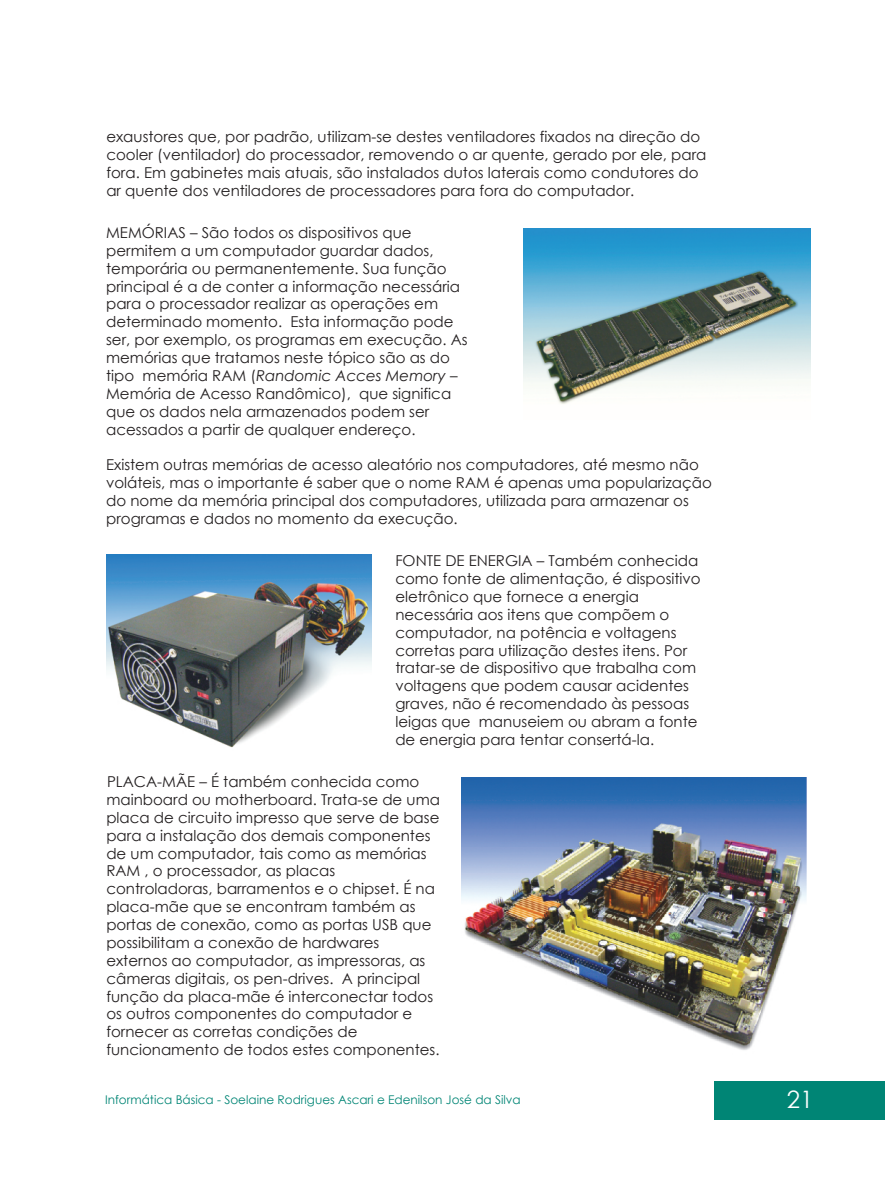
<style>
.page{position:relative;width:885px;height:1183px;background:#fff}
.page>*{position:absolute;margin:0;border:0;box-sizing:border-box;transform-origin:0 0}
.t1{font:24px "Century Gothic";color:#fff}
.t2{font:15px/17.9px "Century Gothic";color:#231f20}
.t3{font:12px "Century Gothic";color:#008575}
.s1{font-style:italic}
</style>
<div class="page">
<div style="left:714px;top:1080px;width:170px;height:38px;background:#008575"></div>
<img style="left:523px;top:229px;width:287px;height:175px">
<img style="left:106px;top:554px;width:265px;height:194px">
<img style="left:461px;top:777px;width:345px;height:273px">
<p class="t2" style="left:106px;top:129px;width:601px">exaustores que, por padrão, utilizam-se destes ventiladores fixados na direção do cooler (ventilador) do processador, removendo o ar quente, gerado por ele, para fora. Em gabinetes mais atuais, são instalados dutos laterais como condutores do ar quente dos ventiladores de processadores para fora do computador.</p>
<p class="t2" style="left:106px;top:225px;width:363px">MEMÓRIAS – São todos os dispositivos que permitem a um computador guardar dados, temporária ou permanentemente. Sua função principal é a de conter a informação necessária para o processador realizar as operações em determinado momento. Esta informação pode ser, por exemplo, os programas em execução. As memórias que tratamos neste tópico são as do tipo memória RAM (<span class="s1">Randomic Acces Memory</span> – Memória de Acesso Randômico), que significa que os dados nela armazenados podem ser acessados a partir de qualquer endereço.</p>
<p class="t2" style="left:106px;top:457px;width:607px">Existem outras memórias de acesso aleatório nos computadores, até mesmo não voláteis, mas o importante é saber que o nome RAM é apenas uma popularização do nome da memória principal dos computadores, utilizada para armazenar os programas e dados no momento da execução.</p>
<p class="t2" style="left:395px;top:553px;width:307px">FONTE DE ENERGIA – Também conhecida como fonte de alimentação, é dispositivo eletrônico que fornece a energia necessária aos itens que compõem o computador, na potência e voltagens corretas para utilização destes itens. Por tratar-se de dispositivo que trabalha com voltagens que podem causar acidentes graves, não é recomendado às pessoas leigas que manuseiem ou abram a fonte de energia para tentar consertá-la.</p>
<p class="t2" style="left:106px;top:773px;width:335px">PLACA-MÃE – É também conhecida como mainboard ou motherboard. Trata-se de uma placa de circuito impresso que serve de base para a instalação dos demais componentes de um computador, tais como as memórias RAM , o processador, as placas controladoras, barramentos e o chipset. É na placa-mãe que se encontram também as portas de conexão, como as portas USB que possibilitam a conexão de hardwares externos ao computador, as impressoras, as câmeras digitais, os pen-drives. A principal função da placa-mãe é interconectar todos os outros componentes do computador e fornecer as corretas condições de funcionamento de todos estes componentes.</p>
<p class="t3" style="left:105px;top:1094px;width:417px">Informática Básica - Soelaine Rodrigues Ascari e Edenilson José da Silva</p>
<h1 class="t1" style="left:786px;top:1090px;width:28px">21</h1>
</div>
